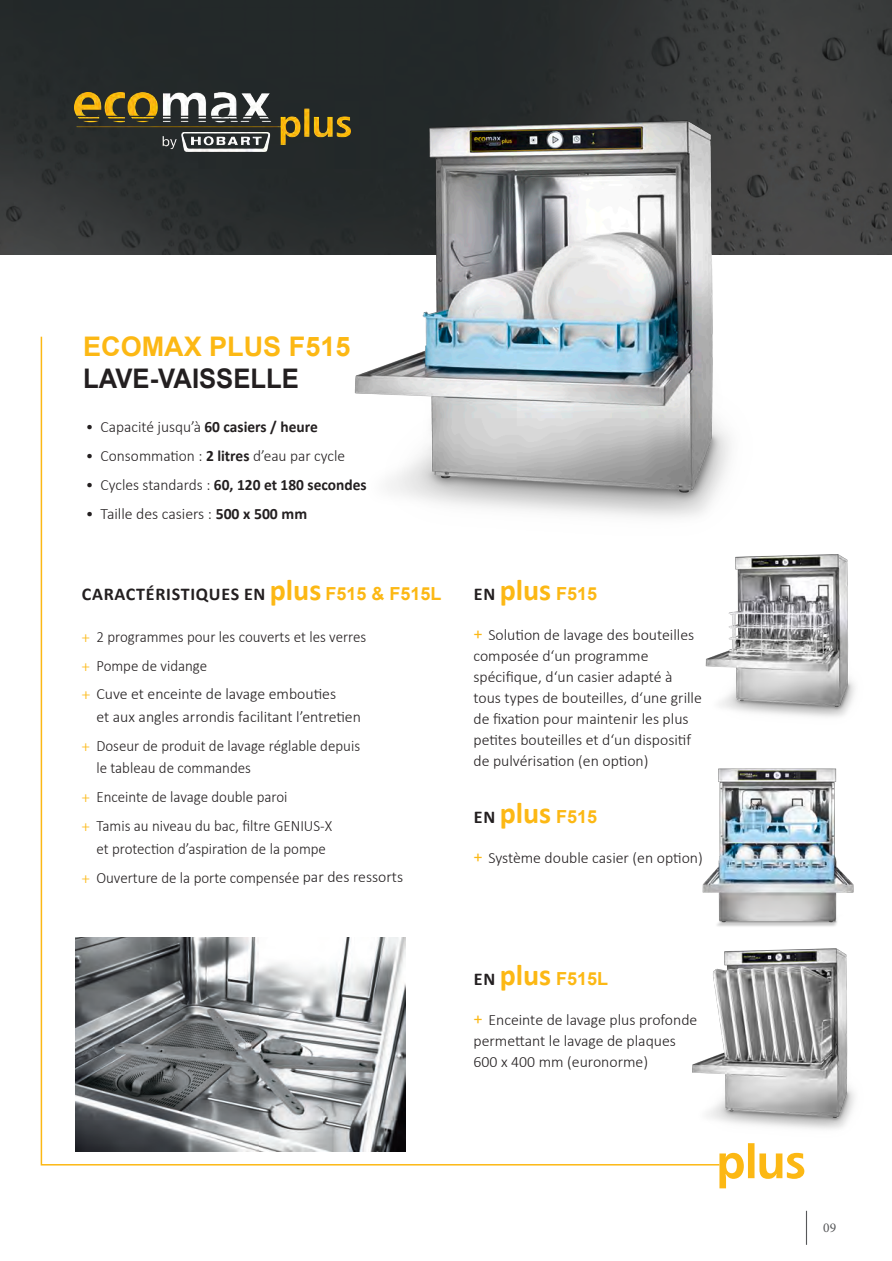
<style>
.page{position:relative;width:892px;height:1261px;background:#fff}
.page>*{position:absolute;margin:0;border:0;box-sizing:border-box;transform-origin:0 0}
.t1{font:700 30px "Calibri";color:#fcb814}
.t2{font:700 27px "Arial";color:#fcb814}
.t3{font:700 27px "Arial";color:#231f20;scale:.95 1}
.t4{font:700 18px "Calibri";letter-spacing:.04em;color:#231f20}
.t5{font:700 18px "Arial";color:#fcb814}
.t6{font:300 15.75px/21px "Calibri";color:#231f20}
.t7{font:300 15.75px/29px "Calibri";color:#231f20;scale:.95 1}
.t8{font:700 15.75px "Calibri";color:#231f20}
.t9{font:13.5px "Minion Pro";color:#57585a}
.s1{font-weight:700}
.s2{font-weight:300}
.s3{font-size:30px;color:#fcb814}
.s4{font-family:"Arial";color:#fcb814}
.s5{font-family:"Minion Pro";font-weight:400;color:#fcb814}
.s6{font-size:18px;color:#231f20}
.s7{font-family:"Arial";font-size:18px}
.s8{font-family:"Arial";font-weight:400;color:#fcb814}
.s9{font-family:"Calibri";color:#231f20}
.s10{font-family:"Calibri";font-size:30px}
</style>
<div class="page">
<img style="left:0;top:0;width:891px;height:254px">
<hr style="left:805px;top:1210px;width:2px;height:35px;background:#57585a">
<svg style="left:719px;top:1148px;width:85px;height:40px"></svg>
<svg style="left:40px;top:585px;width:681px;height:581px"></svg>
<img style="left:76px;top:937px;width:329px;height:214px">
<img style="left:0;top:7px;width:107px;height:578px">
<img style="left:671px;top:554px;width:184px;height:181px">
<img style="left:684px;top:752px;width:170px;height:177px">
<img style="left:334px;top:50px;width:526px;height:467px">
<img style="left:75px;top:92px;width:275px;height:59px">
<img style="left:652px;top:929px;width:203px;height:219px">
<h2 class="t2" style="left:83px;top:329px;width:269px">ECOMAX PLUS F515</h2>
<h2 class="t3" style="left:83px;top:360px;width:229px">LAVE-VAISSELLE</h2>
<p class="t6" style="left:86px;top:416px;width:233px">• Capacité jusqu’à <span class="s1">60 casiers / heure</span></p>
<p class="t6" style="left:86px;top:445px;width:261px">• Consommation : <span class="s1">2 litres</span> d’eau par cycle</p>
<p class="t8" style="left:86px;top:474px;width:282px"><span class="s2">• Cycles standards :</span> 60, 120 et 180 secondes</p>
<p class="t6" style="left:86px;top:503px;width:223px">• Taille des casiers : <span class="s1">500 x 500 mm</span></p>
<p class="t4" style="left:82px;top:582px;width:361px">CARACTÉRISTIQUES EN <span class="s3">plus</span> <span class="s4">F515 &amp; F515L</span></p>
<p class="t7" style="left:81px;top:622px;width:301px"><span class="s5">+</span> 2 programmes pour les couverts et les verres <span class="s5">+</span> Pompe de vidange<br><span class="s5">+</span> Cuve et enceinte de lavage embouties</p>
<p class="t6" style="left:81px;top:702px;width:281px;line-height:28.8px;text-align:right">et aux angles arrondis facilitant l’entretien<br><span class="s5">+</span> Doseur de produit de lavage réglable depuis</p>
<p class="t7" style="left:81px;top:753px;width:265px;text-indent:15px">le tableau de commandes<br><span class="s5">+</span> Enceinte de lavage double paroi<br><span class="s5">+</span> Tamis au niveau du bac, filtre GENIUS-X</p>
<p class="t7" style="left:81px;top:834px;width:340px;text-indent:15px">et protection d’aspiration de la pompe<br><span class="s5">+</span> Ouverture de la porte compensée par des ressorts</p>
<h1 class="t1" style="left:474px;top:571px;width:125px"><span class="s6">EN</span> plus <span class="s7">F515</span></h1>
<p class="t6" style="left:473px;top:624px;width:230px"><span class="s8">+</span> Solution de lavage des bouteilles composée d‘un programme spécifique, d‘un casier adapté à tous types de bouteilles, d‘une grille de fixation pour maintenir les plus petites bouteilles et d‘un dispositif de pulvérisation (en option)</p>
<h1 class="t1" style="left:474px;top:793px;width:125px"><span class="s6">EN</span> plus <span class="s7">F515</span></h1>
<p class="t6" style="left:473px;top:847px;width:231px"><span class="s8">+</span> Système double casier (en option)</p>
<p class="t5" style="left:474px;top:966px;width:136px"><span class="s9">EN</span> <span class="s10">plus</span> F515L</p>
<p class="t6" style="left:473px;top:1009px;width:225px"><span class="s8">+</span> Enceinte de lavage plus profonde permettant le lavage de plaques<br>600 x 400 mm (euronorme)</p>
<p class="t9" style="left:823px;top:1219px;width:14px">09</p>
</div>
